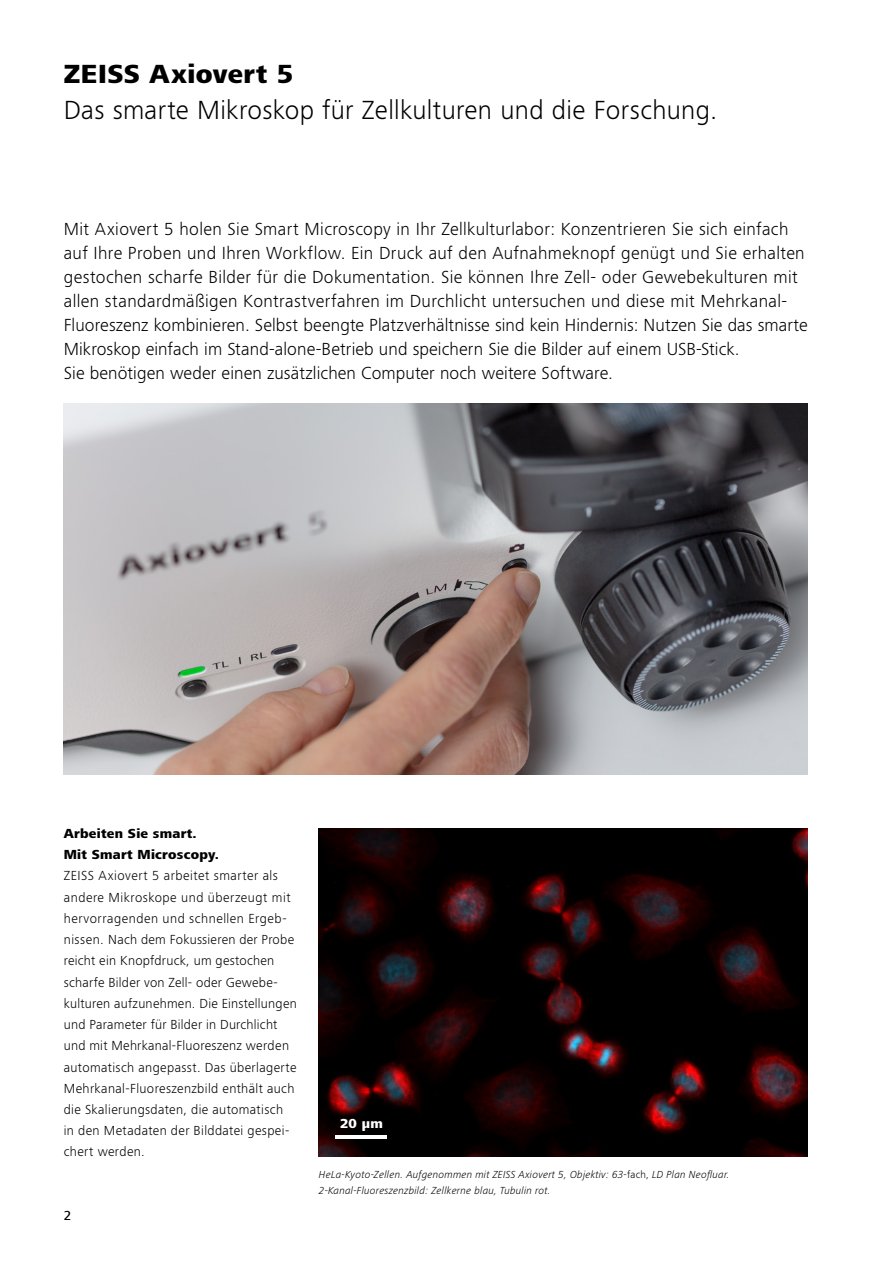
<style>
.page{position:relative;width:893px;height:1263px;background:#fff}
.page>*{position:absolute;margin:0;border:0;box-sizing:border-box;transform-origin:0 0}
.Headline_light{font:300 27px "ZEISS Frutiger Next W1 G";letter-spacing:.01em;color:#000}
.Headline_light-2{font:800 27px "ZEISS Frutiger Next W1 G";letter-spacing:.02em;color:#000}
.Intro_light{font:300 18px/24px "ZEISS Frutiger Next W1 G";letter-spacing:.015em;color:#000}
.Copy_Light{font:300 13.5px/21.1px "ZEISS Frutiger Next W1 G";letter-spacing:.025em;color:#000}
.Copy_Headline_bold{font:800 13.5px/21.3px "ZEISS Frutiger Next W1 G";letter-spacing:.02em;color:#000}
.Scale_Bar{font:800 13.5px "ZEISS Frutiger Next W1 G";color:#fff}
.t1{font:500 13.5px "ZEISS Frutiger Next W1 G";color:#000}
.Caption_Light_Italic{font:italic 300 10.5px/16.5px "ZEISS Frutiger Next W1 G";letter-spacing:.02em;color:#000}
.s1{font-style:normal}
</style>
<div class="page">
<img style="left:64px;top:404px;width:744px;height:370px">
<img style="left:319px;top:828px;width:489px;height:328px">
<hr style="left:336px;top:1135px;width:51px;height:4px;background:#fff">
<p class="Headline_light-2" style="left:64px;top:55px;width:231px">ZEISS Axiovert 5</p>
<p class="Headline_light" style="left:64px;top:92px;width:655px">Das smarte Mikroskop für Zellkulturen und die Forschung.</p>
<p class="Intro_light" style="left:64px;top:216px;width:745px">Mit Axiovert 5 holen Sie Smart Microscopy in Ihr Zellkulturlabor: Konzentrieren Sie sich einfach auf Ihre Proben und Ihren Workflow. Ein Druck auf den Aufnahmeknopf genügt und Sie erhalten gestochen scharfe Bilder für die Dokumentation. Sie können Ihre Zell- oder Gewebekulturen mit allen standardmäßigen Kontrastverfahren im Durchlicht untersuchen und diese mit Mehrkanal-Fluoreszenz kombinieren. Selbst beengte Platzverhältnisse sind kein Hindernis: Nutzen Sie das smarte Mikroskop einfach im Stand-alone-Betrieb und speichern Sie die Bilder auf einem USB-Stick.</p>
<p class="Intro_light" style="left:64px;top:360px;width:551px">Sie benötigen weder einen zusätzlichen Computer noch weitere Software.</p>
<p class="Copy_Headline_bold" style="left:64px;top:822px;width:157px">Arbeiten Sie smart.<br>Mit Smart Microscopy.</p>
<p class="Copy_Light" style="left:64px;top:865px;width:235px">ZEISS Axiovert 5 arbeitet smarter als andere Mikroskope und überzeugt mit hervorragenden und schnellen Ergeb&shy;nissen. Nach dem Fokussieren der Probe reicht ein Knopfdruck, um gestochen scharfe Bilder von Zell- oder Gewebe&shy;kulturen aufzunehmen. Die Einstellungen und Parameter für Bilder in Durchlicht und mit Mehrkanal-Fluoreszenz werden automatisch angepasst. Das überlagerte Mehrkanal-Fluoreszenzbild enthält auch die Skalierungsdaten, die automatisch<br>in den Metadaten der Bilddatei gespei&shy;chert werden.</p>
<p class="t1" style="left:64px;top:1206px;width:9px">2</p>
<p class="Scale_Bar" style="left:340px;top:1113px;width:44px">20 µm</p>
<p class="Caption_Light_Italic" style="left:319px;top:1165px;width:412px">HeLa-Kyoto-Zellen. Aufgenommen mit ZEISS Axiovert 5, Objektiv: 63<span class="s1">-fach,</span> LD Plan Neofluar.<br>2-Kanal-Fluoreszenzbild: Zellkerne blau, Tubulin rot.</p>
</div>
